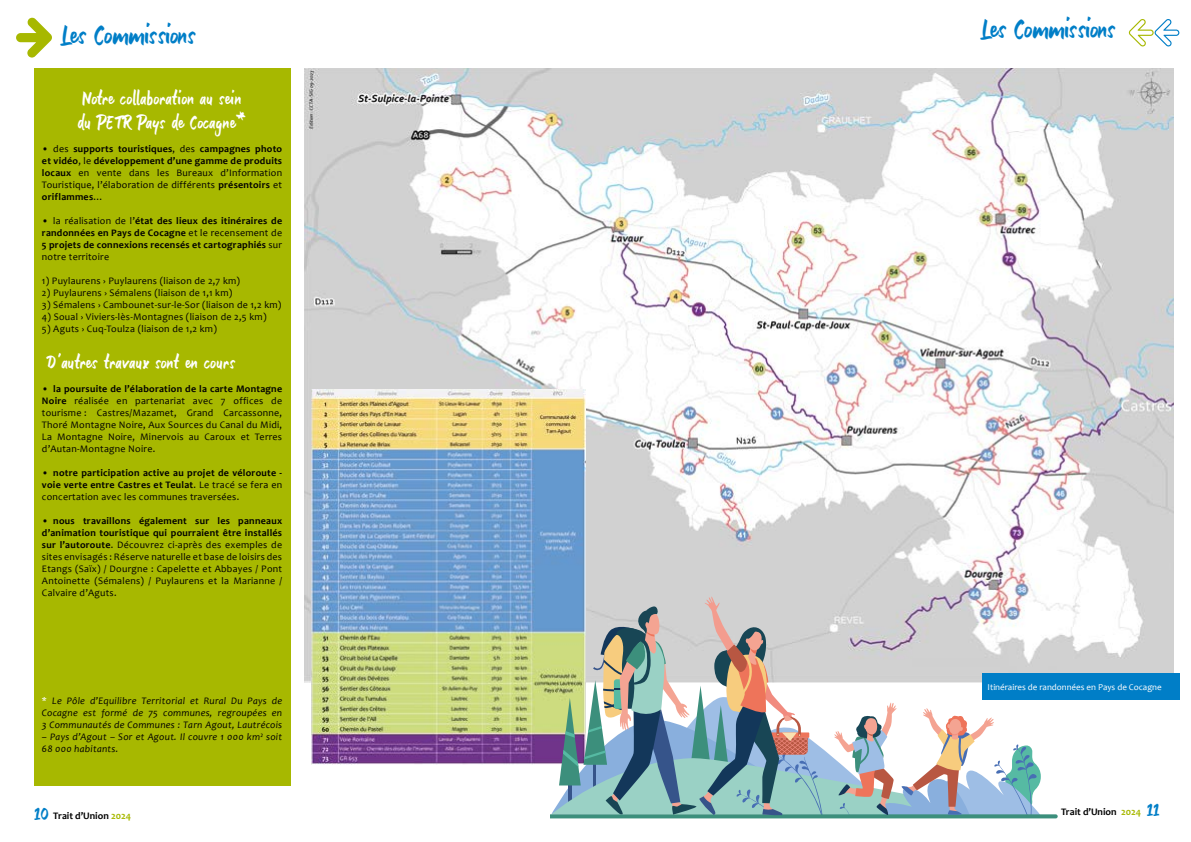
<style>
.page{position:relative;width:1191px;height:842px;background:#fff}
.page>*{position:absolute;margin:0;border:0;box-sizing:border-box;transform-origin:0 0}
.t1{font:30px "Gultan Bonte";color:#007ec7}
.t2{font:23px "Gultan Bonte";color:#007ec7}
.t3{font:21px/24px "Gultan Bonte";letter-spacing:.025em;color:#fff}
.t4{font:10px/12px "Candara";letter-spacing:.025em;color:#000;text-align:justify}
.t5{font:700 10px/12px "Candara";letter-spacing:.025em;color:#000;text-align:justify}
.t6{font:italic 10px/12px "Candara";letter-spacing:.025em;color:#000;text-align:justify}
.t7{font:700 10px "Candara";color:#000}
.t8{font:9px "Candara";color:#fff}
.s1{font-weight:400}
.s2{font-weight:700}
.s3{font-style:normal;color:#fff}
.s4{color:#a7b800}
</style>
<div class="page">
<svg style="left:16px;top:17px;width:36px;height:41px"></svg>
<svg style="left:1128px;top:19px;width:51px;height:27px"></svg>
<div style="left:34px;top:68px;width:257px;height:717px;background:#a7b800"></div>
<img style="left:305px;top:68px;width:868px;height:616px">
<div style="left:982px;top:673px;width:197px;height:27px;background:#007ec7"></div>
<img style="left:312px;top:390px;width:273px;height:374px">
<svg style="left:550px;top:596px;width:507px;height:222px"></svg>
<h1 class="t1" style="left:61px;top:17px;width:137px">Les Commissions</h1>
<h3 class="t3" style="left:78px;top:87px;width:170px">Notre collaboration au sein du PETR Pays de Cocagne*</h3>
<p class="t5" style="left:42px;top:143px;width:242px"><span class="s1">• des</span> supports touristiques<span class="s1">, des</span> campagnes photo et vidéo<span class="s1">, le</span> développement d’une gamme de produits locaux <span class="s1">en vente dans les Bureaux d’Information Touristique, l’élaboration de différents</span> présentoirs <span class="s1">et </span>oriflammes<span class="s1">…</span></p>
<p class="t5" style="left:42px;top:215px;width:242px"><span class="s1">• la réalisation de l’</span>état des lieux des itinéraires de randonnées en Pays de Cocagne <span class="s1">et le recensement de </span>5 projets de connexions recensés et cartographiés <span class="s1">sur notre territoire</span></p>
<p class="t4" style="left:42px;top:275px;width:200px">1) Puylaurens › Puylaurens (liaison de 2,7 km)</p>
<p class="t4" style="left:42px;top:287px;width:192px">2) Puylaurens › Sémalens (liaison de 1,1 km)</p>
<p class="t4" style="left:42px;top:299px;width:241px">3) Sémalens › Cambounet-sur-le-Sor (liaison de 1,2 km)</p>
<p class="t4" style="left:42px;top:311px;width:226px">4) Soual › Viviers-lès-Montagnes (liaison de 2,5 km)</p>
<p class="t4" style="left:42px;top:323px;width:176px">5) Aguts › Cuq-Toulza (liaison de 1,2 km)</p>
<h3 class="t3" style="left:48px;top:351px;width:190px">D’autres travaux sont en cours</h3>
<p class="t4" style="left:42px;top:383px;width:242px">• <span class="s2">la poursuite de l’élaboration de la carte Montagne Noire</span> réalisée en partenariat avec 7 offices de tourisme : Castres/Mazamet, Grand Carcassonne, Thoré Montagne Noire, Aux Sources du Canal du Midi, La Montagne Noire, Minervois au Caroux et Terres d’Autan-Montagne Noire.</p>
<p class="t5" style="left:42px;top:467px;width:242px"><span class="s1">•</span> notre participation active au projet de véloroute - voie verte entre Castres et Teulat<span class="s1">. Le tracé se fera en concertation avec les communes traversées.</span></p>
<p class="t4" style="left:42px;top:515px;width:242px">• <span class="s2">nous travaillons également sur les panneaux d’animation touristique qui pourraient être installés sur l’autoroute</span>. Découvrez ci-après des exemples de sites envisagés : Réserve naturelle et base de loisirs des Etangs (Saïx) / Dourgne : Capelette et Abbayes / Pont Antoinette (Sémalens) / Puylaurens et la Marianne / Calvaire d’Aguts.</p>
<p class="t6" style="left:42px;top:695px;width:242px"><span class="s3">*</span> Le Pôle d’Equilibre Territorial et Rural Du Pays de Cocagne est formé de 75 communes, regroupées en 3 Communautés de Communes : Tarn Agout, Lautrécois</p>
<p class="t6" style="left:42px;top:731px;width:242px">– Pays d’Agout – Sor et Agout. Il couvre 1 000 km² soit<br>68 000 habitants.</p>
<h2 class="t2" style="left:34px;top:799px;width:16px">10</h2>
<p class="t7" style="left:53px;top:809px;width:80px">Trait d’Union <span class="s4">2024</span></p>
<h1 class="t1" style="left:981px;top:12px;width:137px">Les Commissions</h1>
<p class="t8" style="left:987px;top:681px;width:176px">Itinéraires de randonnées en Pays de Cocagne</p>
<p class="t7" style="left:1061px;top:805px;width:82px">Trait d’Union <span class="s4">2024</span></p>
<h2 class="t2" style="left:1146px;top:795px;width:15px">11</h2>
</div>
